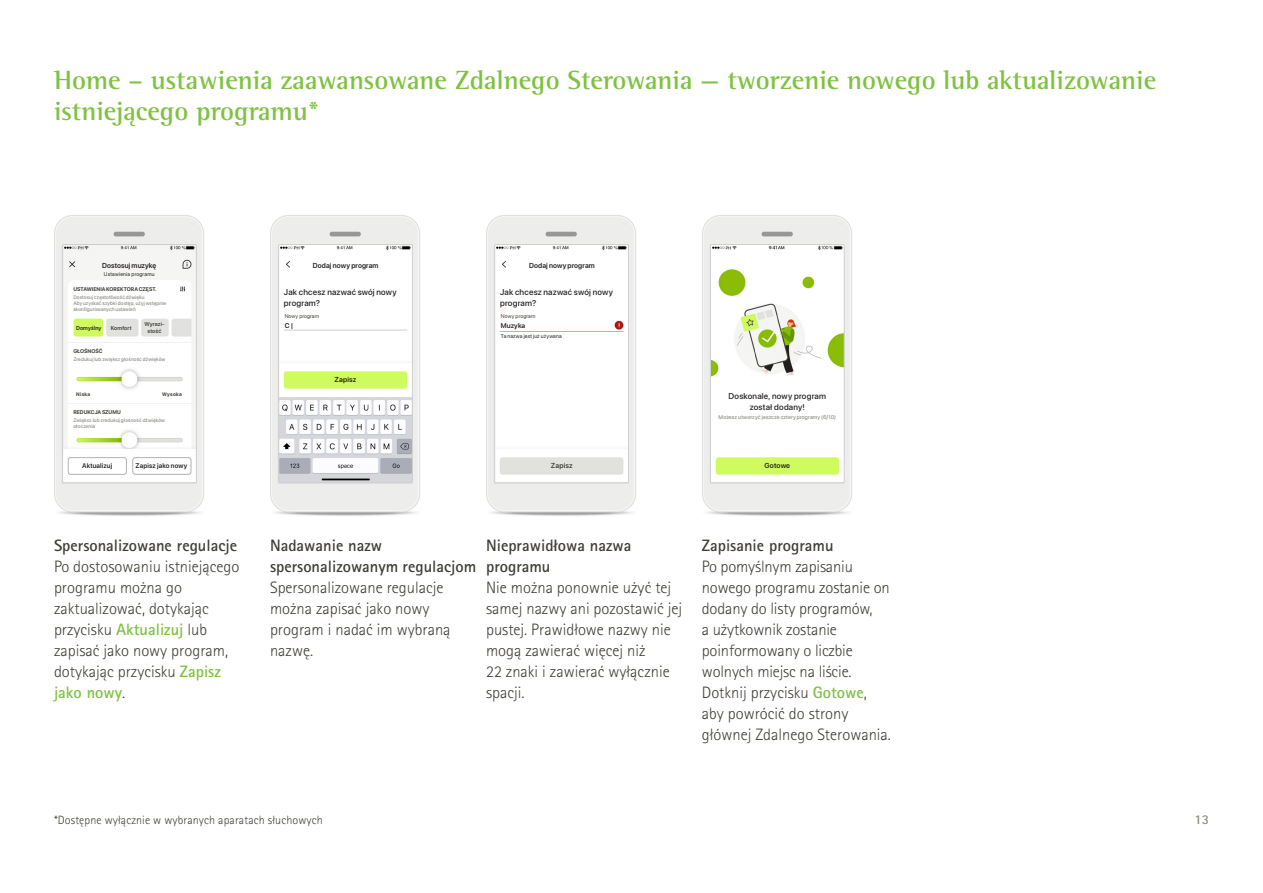
<style>
.page{position:relative;width:1263px;height:893px;background:#fff}
.page>*{position:absolute;margin:0;border:0;box-sizing:border-box;transform-origin:0 0}
.PHO_Subtitle1_18pt_L{font:700 27px/31.5px "Rotis Semi Serif Pro";color:#7fc241}
.PHO_Bodycopy_11pt_Bl{font:300 16.5px/21px "Rotis Sans Serif Pro";color:#3f3d36}
.PHO_Subtitle2_11pt_B{font:700 16.5px/21px "Rotis Sans Serif Pro";color:#3f3d36}
.t1{font:700 13.5px "Rotis Sans Serif Pro";color:#8b8b83}
.PHO_Caption_Footnote{font:300 12px "Rotis Sans Serif Pro";letter-spacing:.01em;color:#3f3d36}
.t2{font:500 8.4px/10.8px "SF Pro Display";letter-spacing:.025em;color:#231f20}
.t3{font:600 7.2px "SF Pro Display";letter-spacing:.015em;color:#231f20}
.t4{font:600 7.2px "SF Pro Display";letter-spacing:.025em;color:#3f3d36}
.t5{font:600 6.9px "SF Pro Display";letter-spacing:.01em;color:#231f20}
.t6{font:600 6.75px "SF Pro Display";letter-spacing:.025em;color:#231f20}
.t7{font:600 5.7px/6.9px "SF Pro Display";letter-spacing:.02em;color:#3f3d36;text-align:center}
.t8{font:600 5.7px "SF Pro Display";letter-spacing:.025em;color:#231f20}
.t9{font:700 5.4px "SF Pro Display";letter-spacing:.005em;color:#3f3d36}
.t10{font:500 5.4px "SF Pro Display";letter-spacing:.02em;color:#8b8b83}
.t11{font:5.4px "SF Pro Display";letter-spacing:.03em;color:#231f20}
.t12{font:5.4px "SF Pro Display";letter-spacing:.02em;color:#3f3d36}
.t13{font:500 5.1px/6.1px "SF Pro Display";letter-spacing:.025em;color:#8b8b83}
.t14{font:700 5.1px "SF Pro Display";letter-spacing:.055em;color:#3f3d36}
.s1{font-weight:700;color:#7fc241}
</style>
<div class="page">
<img style="left:54px;top:215px;width:150px;height:301px">
<img style="left:270px;top:215px;width:150px;height:301px">
<img style="left:486px;top:215px;width:150px;height:301px">
<img style="left:702px;top:215px;width:150px;height:301px">
<img style="left:64px;top:246px;width:131px;height:235px">
<div style="left:62px;top:244px;width:135px;height:239px;border:1px solid #cfcfd1"></div>
<img style="left:280px;top:246px;width:131px;height:235px">
<div style="left:278px;top:244px;width:135px;height:239px;border:1px solid #cfcfd1"></div>
<img style="left:496px;top:246px;width:131px;height:235px">
<div style="left:494px;top:244px;width:135px;height:239px;border:1px solid #cfcfd1"></div>
<img style="left:712px;top:246px;width:130px;height:235px">
<div style="left:710px;top:244px;width:134px;height:239px;border:1px solid #cfcfd1"></div>
<p class="PHO_Subtitle1_18pt_L" style="left:54px;top:64px;width:1104px">Home – ustawienia zaawansowane Zdalnego Sterowania — tworzenie nowego lub aktualizowanie istniejącego programu*</p>
<p class="t3" style="left:102px;top:261px;width:56px">Dostosuj muzykę</p>
<p class="t3" style="left:313px;top:261px;width:67px">Dodaj nowy program</p>
<p class="t3" style="left:529px;top:261px;width:67px">Dodaj nowy program</p>
<p class="t11" style="left:104px;top:271px;width:52px">Ustawienia programu</p>
<p class="t9" style="left:73px;top:286px;width:85px">USTAWIENIA KOREKTORA CZĘST.</p>
<p class="t13" style="left:73px;top:294px;width:73px">Dostosuj częstotliwość dźwięku</p>
<p class="t13" style="left:73px;top:300px;width:94px">Aby uzyskać szybki dostęp, użyj wstępnie skonfigurowanych ustawień</p>
<p class="t2" style="left:284px;top:287px;width:114px">Jak chcesz nazwać swój nowy program?</p>
<p class="t2" style="left:500px;top:287px;width:114px">Jak chcesz nazwać swój nowy program?</p>
<p class="t8" style="left:76px;top:324px;width:27px">Domyślny</p>
<p class="t7" style="left:111px;top:324px;width:22px">Komfort</p>
<p class="t7" style="left:144px;top:321px;width:22px">Wyrazi&shy;stość</p>
<p class="t12" style="left:285px;top:313px;width:36px">Nowy program</p>
<p class="t12" style="left:501px;top:313px;width:36px">Nowy program</p>
<p class="t11" style="left:501px;top:333px;width:62px">Ta nazwa jest już używana</p>
<p class="t5" style="left:285px;top:322px;width:10px">C |</p>
<p class="t5" style="left:501px;top:322px;width:26px">Muzyka</p>
<p class="t9" style="left:73px;top:348px;width:31px">GŁOŚNOŚĆ</p>
<p class="t13" style="left:73px;top:356px;width:93px">Zredukuj lub zwiększ głośność dźwięków</p>
<p class="t3" style="left:334px;top:375px;width:24px">Zapisz</p>
<p class="t14" style="left:76px;top:391px;width:15px">Niska</p>
<p class="t14" style="left:162px;top:391px;width:21px">Wysoka</p>
<p class="t9" style="left:73px;top:409px;width:49px">REDUKCJA SZUMU</p>
<p class="t13" style="left:73px;top:417px;width:93px">Zwiększ lub zredukuj głośność dźwięków otoczenia</p>
<p class="t2" style="left:729px;top:391px;width:99px;text-align:center">Doskonale, nowy program został dodany!</p>
<p class="t10" style="left:719px;top:414px;width:119px">Możesz utworzyć jeszcze cztery programy (6/10)</p>
<p class="t6" style="left:82px;top:461px;width:32px">Aktualizuj</p>
<p class="t6" style="left:136px;top:461px;width:53px">Zapisz jako nowy</p>
<p class="t4" style="left:551px;top:461px;width:24px">Zapisz</p>
<p class="t3" style="left:765px;top:461px;width:27px">Gotowe</p>
<p class="PHO_Subtitle2_11pt_B" style="left:54px;top:535px;width:184px">Spersonalizowane regulacje</p>
<p class="PHO_Bodycopy_11pt_Bl" style="left:54px;top:556px;width:187px">Po dostosowaniu istniejącego programu można go zaktualizować, dotykając przycisku <span class="s1">Aktualizuj</span> lub zapisać jako nowy program, dotykając przycisku <span class="s1">Zapisz jako nowy</span>.</p>
<p class="PHO_Subtitle2_11pt_B" style="left:270px;top:535px;width:208px">Nadawanie nazw spersonalizowanym regulacjom</p>
<p class="PHO_Bodycopy_11pt_Bl" style="left:270px;top:577px;width:182px">Spersonalizowane regulacje można zapisać jako nowy program i nadać im wybraną nazwę.</p>
<p class="PHO_Subtitle2_11pt_B" style="left:486px;top:535px;width:147px">Nieprawidłowa nazwa programu</p>
<p class="PHO_Bodycopy_11pt_Bl" style="left:486px;top:577px;width:198px">Nie można ponownie użyć tej samej nazwy ani pozostawić jej pustej. Prawidłowe nazwy nie mogą zawierać więcej niż<br>22 znaki i zawierać wyłącznie spacji.</p>
<p class="PHO_Subtitle2_11pt_B" style="left:702px;top:535px;width:133px">Zapisanie programu</p>
<p class="PHO_Bodycopy_11pt_Bl" style="left:702px;top:556px;width:189px">Po pomyślnym zapisaniu nowego programu zostanie on dodany do listy programów,<br>a użytkownik zostanie poinformowany o liczbie wolnych miejsc na liście.</p>
<p class="PHO_Bodycopy_11pt_Bl" style="left:702px;top:682px;width:191px">Dotknij przycisku <span class="s1">Gotowe</span>, aby powrócić do strony głównej Zdalnego Sterowania.</p>
<p class="PHO_Caption_Footnote" style="left:54px;top:813px;width:270px">*Dostępne wyłącznie w wybranych aparatach słuchowych</p>
<p class="t1" style="left:1194px;top:811px;width:16px">13</p>
</div>
